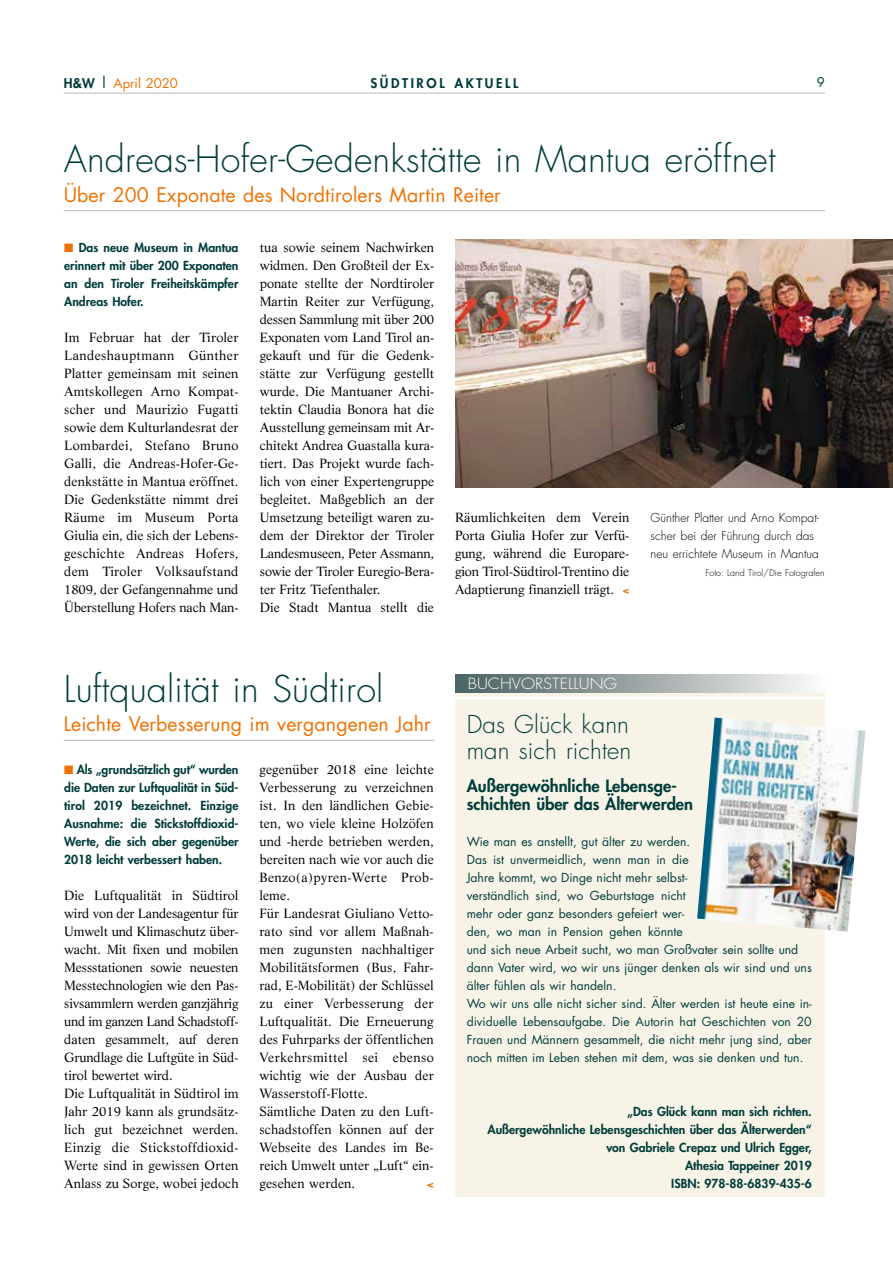
<style>
.page{position:relative;width:893px;height:1263px;background:#fff}
.page>*{position:absolute;margin:0;border:0;box-sizing:border-box;transform-origin:0 0}
.t1{font:300 36px "Futura";letter-spacing:.005em;color:#003d3b}
.t2{font:300 24px/25.5px "Futura";letter-spacing:.005em;color:#003d3b}
.t3{font:19.5px "Futura";letter-spacing:.005em;color:#ee7203}
.t4{font:800 16.5px/18px "Futura";color:#003d3b}
.t5{font:300 15px "Futura";color:#fff;scale:1.1 1}
.t6{font:13.05px/18px "Life";color:#000}
.t7{font:800 13.05px "Futura";letter-spacing:.2em;color:#003d3b}
.t8{font:13.05px "Futura";color:#ee7203}
.t9{font:13.05px "Futura";color:#003d3b}
.t10{font:12.15px/18px "Futura";color:#003d3b}
.t11{font:800 12.15px/18px "Futura";color:#003d3b;text-align:justify}
.t12{font:300 12px/18px "Futura";color:#000}
.t13{font:800 10.5px "Futura";color:#ee7203;scale:1.1 1}
.t14{font:300 9px "Futura";color:#000}
.s1{font-weight:800;color:#003d3b}
.s2{font-size:15px;color:#003d3b}
.s3{color:#ee7203}
.s4{font-family:"Futura";font-weight:800;font-size:10.5px;color:#ee7203}
</style>
<div class="page">
<div style="left:455px;top:674px;width:370px;height:522px;background:#f7f3e6"></div>
<hr style="left:455px;top:697px;width:370px;height:3px;background:#fff">
<div style="left:455px;top:674px;width:370px;height:18px;background:linear-gradient(to right,#475e5d,#f9f6f7)"></div>
<img style="left:697px;top:717px;width:168px;height:215px">
<hr style="left:64px;top:210px;width:761px;height:1px;background:#bdb9b3">
<hr style="left:64px;top:740px;width:370px;height:1px;background:#bdb9b3">
<img style="left:455px;top:240px;width:438px;height:248px">
<hr style="left:64px;top:93px;width:761px;height:1px;background:#bdb9b3">
<p class="t8" style="left:64px;top:74px;width:116px"><span class="s1">H&amp;W</span> <span class="s2">|</span> April 2020</p>
<p class="t7" style="left:370px;top:74px;width:149px">SÜDTIROL AKTUELL</p>
<p class="t9" style="left:817px;top:73px;width:10px">9</p>
<h1 class="t1" style="left:64px;top:136px;width:713px">Andreas-Hofer-Gedenkstätte in Mantua eröffnet</h1>
<h3 class="t3" style="left:64px;top:181px;width:438px">Über 200 Exponate des Nordtirolers Martin Reiter</h3>
<p class="t11" style="left:64px;top:238px;width:176px"><span class="s3">■</span> Das neue Museum in Mantua erinnert mit über 200 Exponaten an den Tiroler Freiheitskämpfer Andreas Hofer.</p>
<p class="t6" style="left:64px;top:328px;width:176px;text-align:justify">Im Februar hat der Tiroler Landeshauptmann Günther Platter gemeinsam mit seinen Amtskollegen Arno Kompat&shy;scher und Maurizio Fugatti sowie dem Kulturlandesrat der Lombardei, Stefano Bruno Galli, die Andreas-Hofer-Ge&shy;denkstätte in Mantua eröffnet.<br>Die Gedenkstätte nimmt drei Räume im Museum Porta Giulia ein, die sich der Lebens&shy;geschichte Andreas Hofers, dem Tiroler Volksaufstand 1809, der Gefangennahme und Überstellung Hofers nach Man-</p>
<p class="t6" style="left:260px;top:238px;width:176px">tua sowie seinem Nachwirken widmen. Den Großteil der Ex&shy;ponate stellte der Nordtiroler<br>Martin Reiter zur Verfügung, dessen Sammlung mit über 200<br>Exponaten vom Land Tirol an&shy;gekauft und für die Gedenk&shy;stätte zur Verfügung gestellt wurde. Die Mantuaner Archi&shy;tektin Claudia Bonora hat die<br>Ausstellung gemeinsam mit Ar&shy;chitekt Andrea Guastalla kura&shy;tiert. Das Projekt wurde fach&shy;lich von einer Expertengruppe begleitet. Maßgeblich an der<br>Umsetzung beteiligt waren zu&shy;dem der Direktor der Tiroler<br>Landesmuseen, Peter Assmann, sowie der Tiroler Euregio-Bera&shy;ter Fritz Tiefenthaler.<br>Die Stadt Mantua stellt die</p>
<p class="t6" style="left:455px;top:508px;width:176px;text-align:justify">Räumlichkeiten dem Verein Porta Giulia Hofer zur Verfü&shy;gung, während die Europare&shy;gion Tirol-Südtirol-Trentino die Adaptierung finanziell trägt. <span class="s4">&lt;</span></p>
<p class="t12" style="left:651px;top:509px;width:170px">Günther Platter und Arno Kompat&shy;scher bei der Führung durch das neu errichtete Museum in Mantua</p>
<p class="t14" style="left:705px;top:567px;width:121px">Foto: Land Tirol/Die Fotografen</p>
<h1 class="t1" style="left:64px;top:666px;width:321px">Luftqualität in Südtirol</h1>
<h3 class="t3" style="left:64px;top:711px;width:368px">Leichte Verbesserung im vergangenen Jahr</h3>
<p class="t11" style="left:64px;top:760px;width:176px"><span class="s3">■</span> Als „grundsätzlich gut“ wurden die Daten zur Luftqualität in Süd&shy;tirol 2019 bezeichnet. Einzige Ausnahme: die Stickstoffdioxid-Werte, die sich aber gegenüber 2018 leicht verbessert haben.</p>
<p class="t6" style="left:64px;top:886px;width:176px">Die Luftqualität in Südtirol wird von der Landesagentur für<br>Umwelt und Klimaschutz über&shy;wacht. Mit fixen und mobilen<br>Messstationen sowie neuesten<br>Messtechnologien wie den Pas&shy;sivsammlern werden ganzjährig und im ganzen Land Schadstoff&shy;daten gesammelt, auf deren<br>Grundlage die Luftgüte in Süd&shy;tirol bewertet wird.<br>Die Luftqualität in Südtirol im<br>Jahr 2019 kann als grundsätz&shy;lich gut bezeichnet werden.<br>Einzig die Stickstoffdioxid-<br>Werte sind in gewissen Orten<br>Anlass zu Sorge, wobei jedoch</p>
<p class="t6" style="left:259px;top:760px;width:176px">gegenüber 2018 eine leichte<br>Verbesserung zu verzeichnen ist. In den ländlichen Gebie&shy;ten, wo viele kleine Holzöfen und -herde betrieben werden, bereiten nach wie vor auch die<br>Benzo(a)pyren-Werte Prob&shy;leme.<br>Für Landesrat Giuliano Vetto&shy;rato sind vor allem Maßnah&shy;men zugunsten nachhaltiger<br>Mobilitätsformen (Bus, Fahr&shy;rad, E-Mobilität) der Schlüssel zu einer Verbesserung der<br>Luftqualität. Die Erneuerung des Fuhrparks der öffentlichen<br>Verkehrsmittel sei ebenso wichtig wie der Ausbau der<br>Wasserstoff-Flotte.<br>Sämtliche Daten zu den Luft&shy;schadstoffen können auf der<br>Webseite des Landes im Be&shy;reich Umwelt unter „Luft“ ein&shy;gesehen werden.</p>
<p class="t13" style="left:427px;top:1177px;width:8px">&lt;</p>
<p class="t5" style="left:468px;top:674px;width:137px">BUCHVORSTELLUNG</p>
<h2 class="t2" style="left:467px;top:712px;width:166px">Das Glück kann man sich richten</h2>
<p class="t4" style="left:467px;top:777px;width:228px">Außergewöhnliche Lebensge&shy;schichten über das Älterwerden</p>
<p class="t10" style="left:467px;top:832px;width:347px">Wie man es anstellt, gut älter zu werden.<br>Das ist unvermeidlich, wenn man in die<br>Jahre kommt, wo Dinge nicht mehr selbst-<br>verständlich sind, wo Geburtstage nicht<br>mehr oder ganz besonders gefeiert wer-<br>den, wo man in Pension gehen könnte<br>und sich neue Arbeit sucht, wo man Großvater sein sollte und dann Vater wird, wo wir uns jünger denken als wir sind und uns älter fühlen als wir handeln.<br>Wo wir uns alle nicht sicher sind. Älter werden ist heute eine in&shy;dividuelle Lebensaufgabe. Die Autorin hat Geschichten von 20<br>Frauen und Männern gesammelt, die nicht mehr jung sind, aber noch mitten im Leben stehen mit dem, was sie denken und tun.</p>
<p class="t11" style="left:487px;top:1102px;width:326px;text-align:right">„Das Glück kann man sich richten.<br>Außergewöhnliche Lebensgeschichten über das Älterwerden“ von Gabriele Crepaz und Ulrich Egger,<br>Athesia Tappeiner 2019<br>ISBN: 978-88-6839-435-6</p>
</div>
